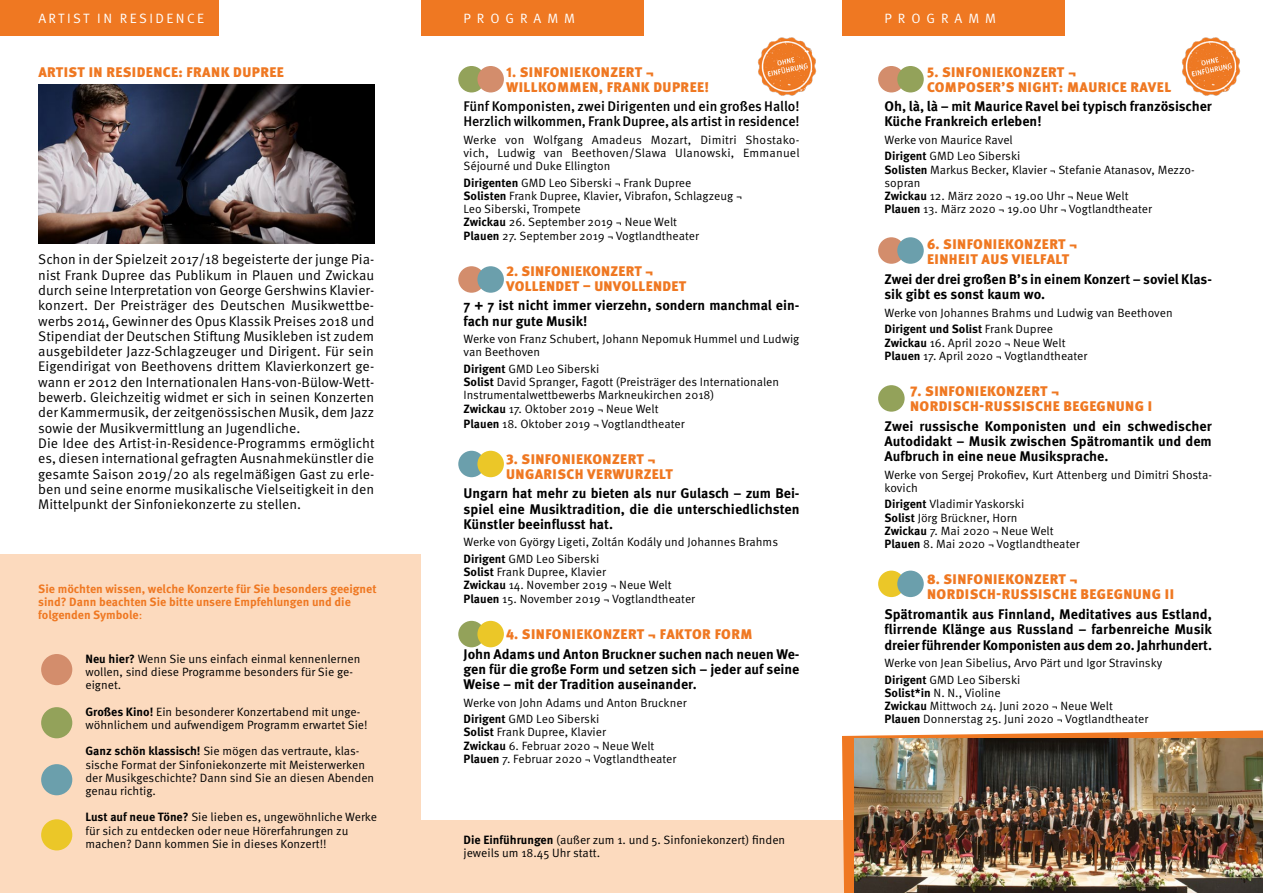
<style>
.page{position:relative;width:1263px;height:893px;background:#fff}
.page>*{position:absolute;margin:0;border:0;box-sizing:border-box;transform-origin:0 0}
.t1{font:13.95px/15.3px "Meta Pro";color:#000}
.t2{font:700 13.95px/15.3px "Meta Pro";color:#000;text-align:justify}
.t3{font:900 13.95px/15px "Meta Pro";letter-spacing:.03em;color:#ef7822}
.t4{font:500 13.95px/15.3px "Meta Pro";letter-spacing:-.01em;color:#000}
.t5{font:13.5px "Meta Pro";letter-spacing:.18em;color:#fff}
.t6{font:13.5px "Meta Pro";letter-spacing:.44em;color:#fff}
.t7{font:12px/13.2px "Meta Pro";color:#000}
.t8{font:700 12px/13.2px "Meta Pro";color:#ef7822}
.s1{font-weight:400}
.s2{font-weight:700}
</style>
<div class="page">
<div style="left:0;top:0;width:219px;height:35px;background:#ef7822"></div>
<div style="left:421px;top:0;width:223px;height:35px;background:#ef7822"></div>
<div style="left:842px;top:0;width:223px;height:35px;background:#ef7822"></div>
<img style="left:38px;top:85px;width:336px;height:159px">
<div style="left:0;top:555px;width:421px;height:338px;background:#fcdabe"></div>
<div style="left:421px;top:821px;width:458px;height:72px;background:#fcdabe"></div>
<svg style="left:842px;top:730px;width:421px;height:163px;fill:#ef7822"></svg>
<div style="left:41px;top:654px;width:31px;height:31px;background:#d38d6c;border-radius:50%"></div>
<div style="left:878px;top:385px;width:27px;height:27px;background:#93a25a;border-radius:50%"></div>
<div style="left:458px;top:621px;width:27px;height:26px;background:#93a25a;border-radius:50%"></div>
<div style="left:477px;top:621px;width:27px;height:26px;background:#ebc728;border-radius:50%"></div>
<div style="left:458px;top:451px;width:27px;height:26px;background:#6b9fac;border-radius:50%"></div>
<div style="left:458px;top:266px;width:27px;height:27px;background:#d38d6c;border-radius:50%"></div>
<div style="left:477px;top:266px;width:27px;height:27px;background:#6b9fac;border-radius:50%"></div>
<div style="left:458px;top:66px;width:27px;height:26px;background:#93a25a;border-radius:50%"></div>
<div style="left:477px;top:66px;width:27px;height:26px;background:#d38d6c;border-radius:50%"></div>
<div style="left:878px;top:66px;width:27px;height:26px;background:#d38d6c;border-radius:50%"></div>
<div style="left:897px;top:66px;width:27px;height:26px;background:#93a25a;border-radius:50%"></div>
<div style="left:878px;top:237px;width:27px;height:27px;background:#d38d6c;border-radius:50%"></div>
<div style="left:897px;top:237px;width:27px;height:27px;background:#6b9fac;border-radius:50%"></div>
<div style="left:878px;top:571px;width:27px;height:26px;background:#ebc728;border-radius:50%"></div>
<div style="left:897px;top:571px;width:27px;height:26px;background:#6b9fac;border-radius:50%"></div>
<div style="left:41px;top:707px;width:31px;height:31px;background:#93a25a;border-radius:50%"></div>
<div style="left:41px;top:764px;width:31px;height:31px;background:#6b9fac;border-radius:50%"></div>
<div style="left:41px;top:819px;width:31px;height:31px;background:#ebc728;border-radius:50%"></div>
<img style="left:855px;top:738px;width:408px;height:155px">
<img style="left:758px;top:37px;width:59px;height:59px">
<img style="left:1182px;top:37px;width:59px;height:59px">
<div style="left:477px;top:451px;width:27px;height:26px;background:#ebc728;border-radius:50%"></div>
<p class="t5" style="left:38px;top:10px;width:167px">ARTIST IN RESIDENCE</p>
<p class="t6" style="left:464px;top:10px;width:113px">PROGRAMM</p>
<p class="t6" style="left:884px;top:10px;width:113px">PROGRAMM</p>
<p class="t3" style="left:38px;top:65px;width:247px">ARTIST IN RESIDENCE: FRANK DUPREE</p>
<p class="t1" style="left:38px;top:252px;width:338px">Schon in der Spielzeit 2017/18 begeisterte der junge Pia&shy;nist Frank Dupree das Publikum in Plauen und Zwickau durch seine Interpretation von George Gershwins Klavier&shy;konzert. Der Preisträger des Deutschen Musikwettbe&shy;werbs 2014, Gewinner des Opus Klassik Preises 2018 und Stipendiat der Deutschen Stiftung Musikleben ist zudem ausgebildeter Jazz-Schlagzeuger und Dirigent. Für sein Eigendirigat von Beethovens drittem Klavierkonzert ge&shy;wann er 2012 den Internationalen Hans-von-Bülow-Wett&shy;bewerb. Gleichzeitig widmet er sich in seinen Konzerten der Kammermusik, der zeitgenössischen Musik, dem Jazz sowie der Musikvermittlung an Jugendliche.<br>Die Idee des Artist-in-Residence-Programms ermöglicht es, diesen international gefragten Ausnahmekünstler die gesamte Saison 2019/20 als regelmäßigen Gast zu erle&shy;ben und seine enorme musikalische Vielseitigkeit in den Mittelpunkt der Sinfoniekonzerte zu stellen.</p>
<p class="t8" style="left:38px;top:582px;width:340px">Sie möchten wissen, welche Konzerte für Sie besonders geeignet sind? Dann beachten Sie bitte unsere Empfehlungen und die folgenden Symbole<span class="s1">:</span></p>
<p class="t7" style="left:85px;top:653px;width:276px"><span class="s2">Neu hier?</span> Wenn Sie uns einfach einmal kennenlernen wollen, sind diese Programme besonders für Sie ge&shy;eignet.</p>
<p class="t7" style="left:85px;top:705px;width:284px"><span class="s2">Großes Kino!</span> Ein besonderer Konzertabend mit unge&shy;wöhnlichem und aufwendigem Programm erwartet Sie!</p>
<p class="t7" style="left:85px;top:745px;width:290px"><span class="s2">Ganz schön klassisch!</span> Sie mögen das vertraute, klas&shy;sische Format der Sinfoniekonzerte mit Meisterwerken der Musikgeschichte? Dann sind Sie an diesen Abenden genau richtig.</p>
<p class="t7" style="left:85px;top:811px;width:293px"><span class="s2">Lust auf neue Töne?</span> Sie lieben es, ungewöhnliche Werke für sich zu entdecken oder neue Hörerfahrungen zu machen? Dann kommen Sie in dieses Konzert!!</p>
<p class="t3" style="left:506px;top:65px;width:205px">1. SINFONIEKONZERT ¬<br>WILLKOMMEN, FRANK DUPREE!</p>
<p class="t4" style="left:463px;top:99px;width:338px">Fünf Komponisten, zwei Dirigenten und ein großes Hallo!<br>Herzlich wilkommen, Frank Dupree, als artist in residence!</p>
<p class="t7" style="left:463px;top:133px;width:338px;text-align:justify">Werke von Wolfgang Amadeus Mozart, Dimitri Shostako&shy;vich, Ludwig van Beethoven/Slawa Ulanowski, Emmanuel Séjourné und Duke Ellington</p>
<p class="t7" style="left:463px;top:176px;width:280px"><span class="s2">Dirigenten</span> GMD Leo Siberski ¬ Frank Dupree<br><span class="s2">Solisten</span> Frank Dupree, Klavier, Vibrafon, Schlagzeug ¬ Leo Siberski, Trompete<br><span class="s2">Zwickau</span> 26. September 2019 ¬ Neue Welt<br><span class="s2">Plauen</span> 27. September 2019 ¬ Vogtlandtheater</p>
<p class="t3" style="left:506px;top:264px;width:182px">2. SINFONIEKONZERT ¬<br>VOLLENDET – UNVOLLENDET</p>
<p class="t2" style="left:463px;top:298px;width:337px">7 + 7 ist nicht immer vierzehn, sondern manchmal ein&shy;fach nur gute Musik!</p>
<p class="t7" style="left:463px;top:333px;width:337px">Werke von Franz Schubert, Johann Nepomuk Hummel und Ludwig van Beethoven</p>
<p class="t7" style="left:463px;top:363px;width:317px"><span class="s2">Dirigent</span> GMD Leo Siberski<br><span class="s2">Solist</span> David Spranger, Fagott (Preisträger des Internationalen Instrumentalwettbewerbs Markneukirchen 2018)<br><span class="s2">Zwickau</span> 17. Oktober 2019 ¬ Neue Welt</p>
<p class="t7" style="left:463px;top:417px;width:223px"><span class="s2">Plauen</span> 18. Oktober 2019 ¬ Vogtlandtheater</p>
<p class="t3" style="left:506px;top:452px;width:168px">3. SINFONIEKONZERT ¬<br>UNGARISCH VERWURZELT</p>
<p class="t2" style="left:463px;top:486px;width:337px">Ungarn hat mehr zu bieten als nur Gulasch – zum Bei&shy;spiel eine Musiktradition, die die unterschiedlichsten Künstler beeinflusst hat.</p>
<p class="t7" style="left:463px;top:534px;width:316px;line-height:16.6px">Werke von György Ligeti, Zoltán Kodály und Johannes Brahms<br><span class="s2">Dirigent</span> GMD Leo Siberski</p>
<p class="t7" style="left:463px;top:566px;width:233px"><span class="s2">Solist</span> Frank Dupree, Klavier<br><span class="s2">Zwickau</span> 14. November 2019 ¬ Neue Welt<br><span class="s2">Plauen</span> 15. November 2019 ¬ Vogtlandtheater</p>
<p class="t3" style="left:506px;top:627px;width:248px">4. SINFONIEKONZERT ¬ FAKTOR FORM</p>
<p class="t2" style="left:463px;top:646px;width:337px">John Adams und Anton Bruckner suchen nach neuen We&shy;gen für die große Form und setzen sich – jeder auf seine Weise – mit der Tradition auseinander.</p>
<p class="t7" style="left:463px;top:694px;width:225px;line-height:16.6px">Werke von John Adams und Anton Bruckner<br><span class="s2">Dirigent</span> GMD Leo Siberski</p>
<p class="t7" style="left:463px;top:726px;width:214px"><span class="s2">Solist</span> Frank Dupree, Klavier<br><span class="s2">Zwickau</span> 6. Februar 2020 ¬ Neue Welt<br><span class="s2">Plauen</span> 7. Februar 2020 ¬ Vogtlandtheater</p>
<p class="t7" style="left:463px;top:833px;width:323px"><span class="s2">Die Einführungen</span> (außer zum 1. und 5. Sinfoniekonzert) finden jeweils um 18.45 Uhr statt.</p>
<p class="t3" style="left:927px;top:65px;width:246px">5. SINFONIEKONZERT ¬<br>COMPOSER’S NIGHT: MAURICE RAVEL</p>
<p class="t2" style="left:884px;top:99px;width:329px">Oh, là, là – mit Maurice Ravel bei typisch französischer<br>Küche Frankreich erleben!</p>
<p class="t7" style="left:884px;top:132px;width:137px;line-height:16.6px">Werke von Maurice Ravel<br><span class="s2">Dirigent</span> GMD Leo Siberski</p>
<p class="t7" style="left:884px;top:163px;width:312px"><span class="s2">Solisten</span> Markus Becker, Klavier ¬ Stefanie Atanasov, Mezzo&shy;sopran<br><span class="s2">Zwickau</span> 12. März 2020 ¬ 19.00 Uhr ¬ Neue Welt<br><span class="s2">Plauen</span> 13. März 2020 ¬ 19.00 Uhr ¬ Vogtlandtheater</p>
<p class="t3" style="left:927px;top:238px;width:152px">6. SINFONIEKONZERT ¬<br>EINHEIT AUS VIELFALT</p>
<p class="t2" style="left:884px;top:272px;width:329px">Zwei der drei großen B’s in einem Konzert – soviel Klas&shy;sik gibt es sonst kaum wo.</p>
<p class="t7" style="left:884px;top:305px;width:290px;line-height:16.6px">Werke von Johannes Brahms und Ludwig van Beethoven<br><span class="s2">Dirigent und Solist</span> Frank Dupree</p>
<p class="t7" style="left:884px;top:336px;width:204px"><span class="s2">Zwickau</span> 16. April 2020 ¬ Neue Welt<br><span class="s2">Plauen</span> 17. April 2020 ¬ Vogtlandtheater</p>
<p class="t3" style="left:910px;top:384px;width:244px">7. SINFONIEKONZERT ¬<br>NORDISCH-RUSSISCHE BEGEGNUNG I</p>
<p class="t2" style="left:884px;top:419px;width:329px">Zwei russische Komponisten und ein schwedischer Autodidakt – Musik zwischen Spätromantik und dem Aufbruch in eine neue Musiksprache.</p>
<p class="t7" style="left:884px;top:468px;width:329px">Werke von Sergej Prokofiev, Kurt Attenberg und Dimitri Shosta&shy;kovich</p>
<p class="t7" style="left:884px;top:498px;width:197px"><span class="s2">Dirigent</span> Vladimir Yaskorski<br><span class="s2">Solist</span> Jörg Brückner, Horn<br><span class="s2">Zwickau</span> 7. Mai 2020 ¬ Neue Welt<br><span class="s2">Plauen</span> 8. Mai 2020 ¬ Vogtlandtheater</p>
<p class="t3" style="left:927px;top:572px;width:249px">8. SINFONIEKONZERT ¬<br>NORDISCH-RUSSISCHE BEGEGNUNG II</p>
<p class="t2" style="left:884px;top:607px;width:329px">Spätromantik aus Finnland, Meditatives aus Estland, flirrende Klänge aus Russland – farbenreiche Musik dreier führender Komponisten aus dem 20. Jahrhundert.</p>
<p class="t7" style="left:884px;top:655px;width:279px;line-height:16.6px">Werke von Jean Sibelius, Arvo Pärt und Igor Stravinsky<br><span class="s2">Dirigent</span> GMD Leo Siberski</p>
<p class="t7" style="left:884px;top:686px;width:265px"><span class="s2">Solist*in</span> N. N., Violine<br><span class="s2">Zwickau</span> Mittwoch 24. Juni 2020 ¬ Neue Welt<br><span class="s2">Plauen</span> Donnerstag 25. Juni 2020 ¬ Vogtlandtheater</p>
</div>
